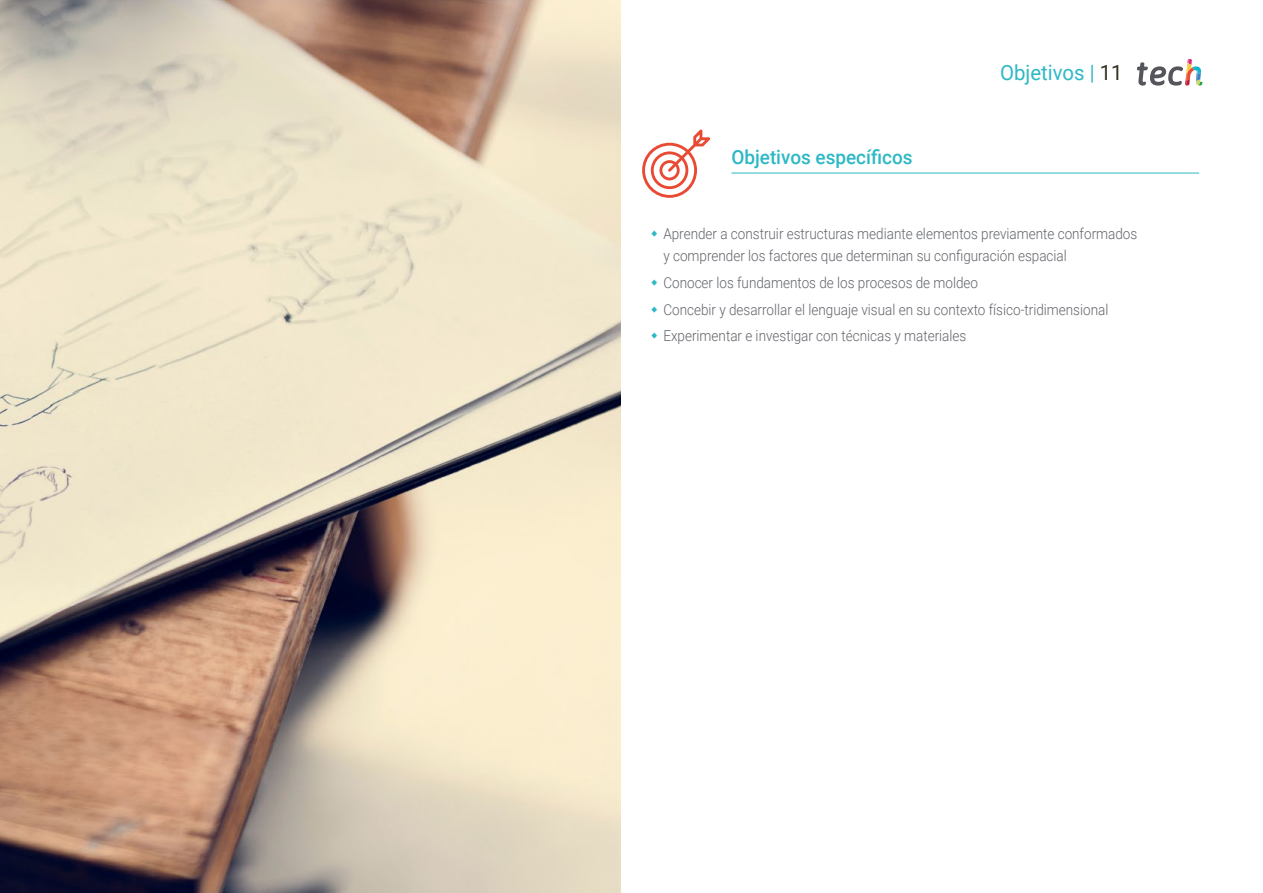
<style>
.page{position:relative;width:1263px;height:893px;background:#fff}
.page>*{position:absolute;margin:0;border:0;box-sizing:border-box;transform-origin:0 0}
.t1{font:21px "Roboto";color:#2db8c5}
.t2{font:500 19.5px "Roboto";color:#2db8c5}
.t3{font:300 15px/26.7px "Roboto";color:#61646a;scale:.9 1}
.s1{color:#312e20}
</style>
<div class="page">
<hr style="left:731px;top:173px;width:468px;height:1px;background:#2db8c5">
<svg style="left:642px;top:129px;width:68px;height:69px"></svg>
<img style="left:0;top:0;width:621px;height:893px">
<svg style="left:1137px;top:59px;width:65px;height:27px"></svg>
<h2 class="t2" style="left:731px;top:144px;width:183px">Objetivos específicos</h2>
<h1 class="t1" style="left:1000px;top:57px;width:124px">Objetivos | <span class="s1">11</span></h1>
<p class="t3" style="left:663px;top:221px;width:528px;line-height:22.5px">Aprender a construir estructuras mediante elementos previamente conformados y comprender los factores que determinan su configuración espacial</p>
<p class="t3" style="left:663px;top:269px;width:496px">Conocer los fundamentos de los procesos de moldeo<br>Concebir y desarrollar el lenguaje visual en su contexto físico-tridimensional<br>Experimentar e investigar con técnicas y materiales</p>
</div>
